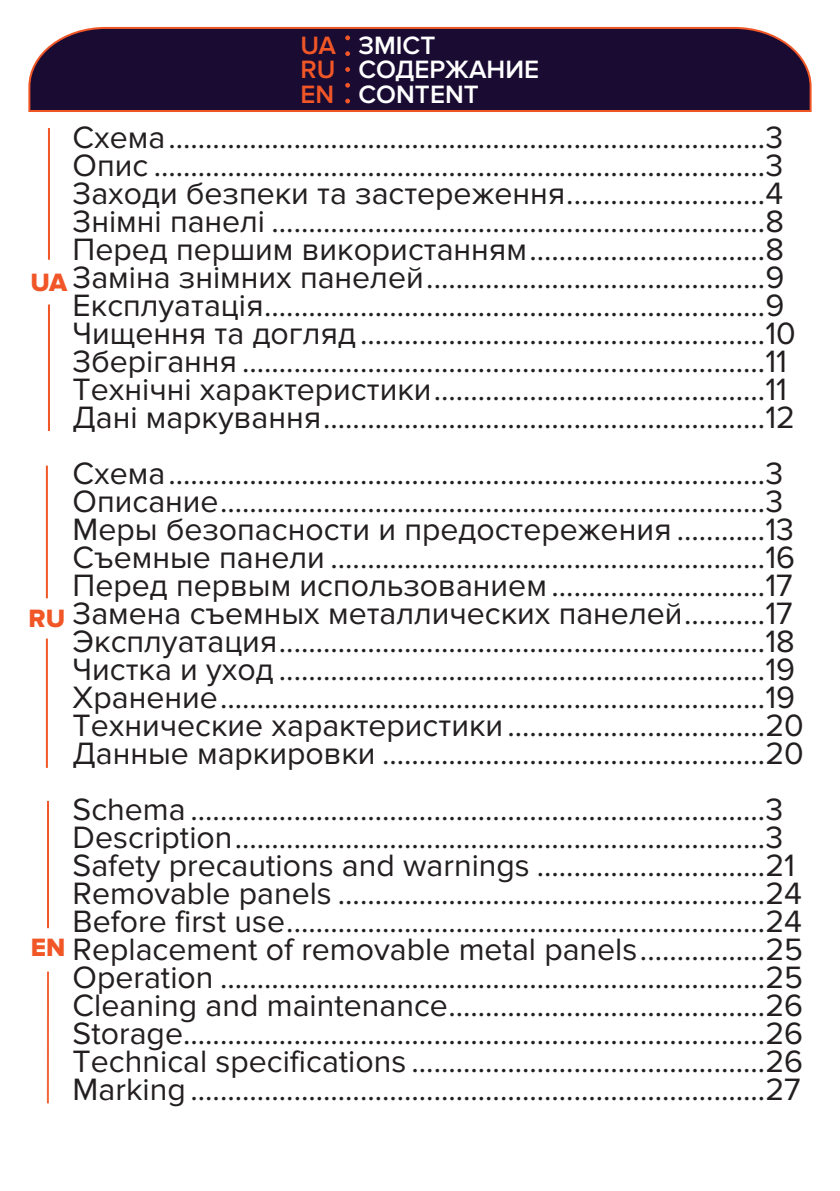
<style>
.page{position:relative;width:840px;height:1191px;background:#fff}
.page>*{position:absolute;margin:0;border:0;box-sizing:border-box;transform-origin:0 0}
.Titles{font:32px "Proxima Nova";color:#231f20}
.Схема_Опис{font:600 26px "Proxima Nova";color:#fff}
.t1{font:600 26px "Proxima Nova";color:#f15626}
.t2{font:26px "Proxima Nova Extrabld";color:#f15626}
.t3{font:26px "Proxima Nova Extrabld";color:#f15628}
</style>
<div class="page">
<svg style="left:28px;top:26px;width:784px;height:86px;background:#2d183a"></svg>
<svg style="left:345px;top:99px;width:5px;height:4px"></svg>
<svg style="left:345px;top:83px;width:5px;height:5px"></svg>
<svg style="left:345px;top:67px;width:5px;height:5px"></svg>
<svg style="left:345px;top:51px;width:5px;height:5px"></svg>
<svg style="left:345px;top:35px;width:5px;height:5px"></svg>
<hr style="left:48px;top:128px;width:2px;height:132px;background:#f15626">
<hr style="left:48px;top:304px;width:2px;height:127px;background:#f15626">
<hr style="left:46px;top:465px;width:2px;height:133px;background:#f15626">
<hr style="left:46px;top:638px;width:2px;height:130px;background:#f15626">
<hr style="left:47px;top:801px;width:2px;height:127px;background:#f15626">
<hr style="left:47px;top:971px;width:2px;height:132px;background:#f26539">
<p class="t1" style="left:300px;top:30px;width:37px">UA</p>
<p class="t1" style="left:300px;top:55px;width:37px">RU</p>
<p class="t1" style="left:300px;top:79px;width:35px">EN</p>
<p class="Схема_Опис" style="left:358px;top:30px;width:78px">ЗМІСТ</p>
<p class="Схема_Опис" style="left:358px;top:54px;width:182px">СОДЕРЖАНИЕ</p>
<p class="Схема_Опис" style="left:358px;top:79px;width:122px">CONTENT</p>
<p class="Titles" style="left:73px;top:119px;width:711px">Схема.................................................................................3</p>
<p class="Titles" style="left:73px;top:147px;width:711px">Опис ...................................................................................3</p>
<p class="Titles" style="left:73px;top:175px;width:711px">Заходи безпеки та застереження...........................4</p>
<p class="Titles" style="left:73px;top:203px;width:712px">Знімні панелі ...................................................................8</p>
<p class="Titles" style="left:73px;top:231px;width:712px">Перед першим використанням................................8</p>
<p class="Titles" style="left:73px;top:259px;width:712px">Заміна знімних панелей..............................................9</p>
<p class="Titles" style="left:73px;top:287px;width:712px">Експлуатація....................................................................9</p>
<p class="Titles" style="left:73px;top:315px;width:724px">Чищення та догляд.......................................................10</p>
<p class="Titles" style="left:73px;top:343px;width:715px">Зберігання .......................................................................11</p>
<p class="Titles" style="left:73px;top:371px;width:715px">Технічні характеристики.............................................11</p>
<p class="Titles" style="left:73px;top:399px;width:723px">Дані маркування............................................................12</p>
<p class="Titles" style="left:73px;top:455px;width:711px">Схема.................................................................................3</p>
<p class="Titles" style="left:73px;top:483px;width:711px">Описание..........................................................................3</p>
<p class="Titles" style="left:73px;top:511px;width:722px">Меры безопасности и предостережения ............13</p>
<p class="Titles" style="left:73px;top:539px;width:723px">Съемные панели ...........................................................16</p>
<p class="Titles" style="left:73px;top:567px;width:721px">Перед первым использованием.............................17</p>
<p class="Titles" style="left:73px;top:595px;width:721px">Замена съемных металлических панелей...........17</p>
<p class="Titles" style="left:73px;top:623px;width:723px">Эксплуатация..................................................................18</p>
<p class="Titles" style="left:73px;top:651px;width:723px">Чистка и уход ..................................................................19</p>
<p class="Titles" style="left:73px;top:679px;width:723px">Хранение..........................................................................19</p>
<p class="Titles" style="left:73px;top:707px;width:732px">Технические характеристики...................................20</p>
<p class="Titles" style="left:73px;top:735px;width:732px">Данные маркировки ....................................................20</p>
<p class="Titles" style="left:73px;top:791px;width:711px">Schema ..............................................................................3</p>
<p class="Titles" style="left:73px;top:819px;width:711px">Description........................................................................3</p>
<p class="Titles" style="left:73px;top:847px;width:723px">Safety precautions and warnings ...............................21</p>
<p class="Titles" style="left:73px;top:875px;width:730px">Removable panels ..........................................................24</p>
<p class="Titles" style="left:73px;top:903px;width:730px">Before first use.................................................................24</p>
<p class="Titles" style="left:73px;top:931px;width:731px">Replacement of removable metal panels.................25</p>
<p class="Titles" style="left:73px;top:959px;width:731px">Operation ..........................................................................25</p>
<p class="Titles" style="left:73px;top:987px;width:731px">Cleaning and maintenance...........................................26</p>
<p class="Titles" style="left:73px;top:1015px;width:731px">Storage...............................................................................26</p>
<p class="Titles" style="left:73px;top:1043px;width:731px">Technical specifications ................................................26</p>
<p class="Titles" style="left:73px;top:1071px;width:729px">Marking ..............................................................................27</p>
<p class="t3" style="left:31px;top:267px;width:38px">UA</p>
<p class="t2" style="left:28px;top:603px;width:38px">RU</p>
<p class="t2" style="left:31px;top:932px;width:36px">EN</p>
</div>
